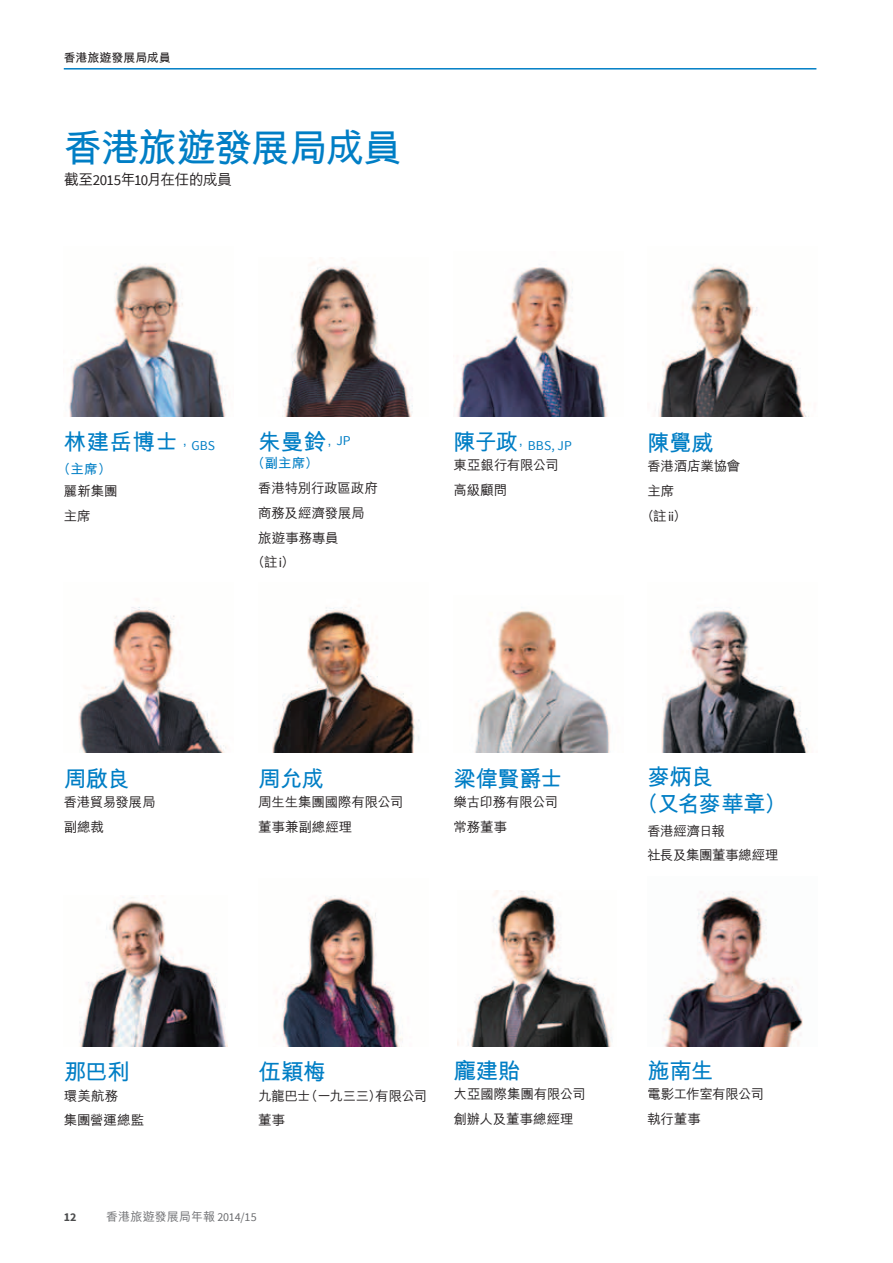
<style>
.page{position:relative;width:893px;height:1263px;background:#fff}
.page>*{position:absolute;margin:0;border:0;box-sizing:border-box;transform-origin:0 0}
.t1{font:700 39px "M Hei HK";letter-spacing:-.04em;color:#007ec5}
._00_txt{font:700 22.5px/27px "M Hei HK";letter-spacing:-.03em;color:#007ec5}
.t2{font:500 15px "M Hei HK";letter-spacing:-.055em;color:#231f20}
.t3{font:500 13.5px "M Hei HK";letter-spacing:-.015em;color:#231f20}
.t4{font:500 13.5px "M Hei HK";letter-spacing:-.035em;color:#231f20}
.t5{font:13.5px "Source Sans Pro";color:#007ec5}
._00_txt-2{font:700 13.5px "M Hei HK";color:#007ec5}
.t6{font:500 13.5px "M Hei HK";letter-spacing:-.045em;color:#231f20}
.t7{font:500 12px "M Hei HK";letter-spacing:.01em;color:#6c6d70}
.t8{font:700 12px "M Hei HK";letter-spacing:-.01em;color:#231f20}
.t9{font:700 12px "Source Sans Pro";color:#4b4c4d}
.s1{font-family:"Source Sans Pro";font-weight:400}
.s2{font-weight:500;font-size:13.5px}
.s3{font-family:"Source Sans Pro";font-weight:400;font-size:13.5px}
.s4{font-family:"M Hei HK";font-weight:700;font-size:22.5px}
.s5{font-family:"M Hei HK";font-weight:500}
</style>
<div class="page">
<hr style="left:64px;top:68px;width:752px;height:2px;background:#007ec5">
<img style="left:658px;top:266px;width:151px;height:151px">
<img style="left:69px;top:264px;width:157px;height:153px">
<img style="left:454px;top:264px;width:153px;height:153px">
<img style="left:78px;top:607px;width:148px;height:146px">
<img style="left:272px;top:605px;width:147px;height:148px">
<img style="left:474px;top:607px;width:137px;height:146px">
<img style="left:661px;top:607px;width:147px;height:146px">
<img style="left:79px;top:896px;width:149px;height:150px">
<img style="left:276px;top:895px;width:127px;height:151px">
<img style="left:458px;top:890px;width:154px;height:156px">
<img style="left:662px;top:891px;width:141px;height:155px">
<img style="left:283px;top:262px;width:130px;height:155px">
<p class="t8" style="left:64px;top:49px;width:109px">香港旅遊發展局成員</p>
<p class="t1" style="left:64px;top:120px;width:340px">香港旅遊發展局成員</p>
<p class="t2" style="left:64px;top:168px;width:170px">截至<span class="s1">2015</span>年<span class="s1">10</span>月在任的成員</p>
<p class="_00_txt" style="left:64px;top:426px;width:153px">林建岳博士<span class="s2">，</span><span class="s3">GBS</span></p>
<p class="_00_txt-2" style="left:57px;top:459px;width:56px">（主席）</p>
<p class="t3" style="left:64px;top:481px;width:55px">麗新集團</p>
<p class="t3" style="left:64px;top:506px;width:28px">主席</p>
<p class="_00_txt" style="left:258px;top:426px;width:94px">朱曼鈴<span class="s2">，</span><sup>JP</sup></p>
<p class="_00_txt-2" style="left:252px;top:454px;width:68px">（副主席）</p>
<p class="t3" style="left:258px;top:478px;width:121px">香港特別行政區政府</p>
<p class="t3" style="left:258px;top:503px;width:108px">商務及經濟發展局</p>
<p class="t3" style="left:258px;top:528px;width:82px">旅遊事務專員</p>
<p class="t3" style="left:252px;top:552px;width:45px">（註 <span class="s1">i</span>）</p>
<p class="t5" style="left:454px;top:437px;width:120px"><span class="s4">陳子政</span><span class="s5">，</span>BBS, JP</p>
<p class="t3" style="left:454px;top:455px;width:107px">東亞銀行有限公司</p>
<p class="t3" style="left:454px;top:480px;width:55px">高級顧問</p>
<p class="_00_txt" style="left:647px;top:427px;width:68px">陳覺威</p>
<p class="t3" style="left:647px;top:456px;width:95px">香港酒店業協會</p>
<p class="t3" style="left:647px;top:481px;width:28px">主席</p>
<p class="t3" style="left:641px;top:506px;width:48px">（註<span class="s1">ii</span>）</p>
<p class="_00_txt" style="left:64px;top:763px;width:68px">周啟良</p>
<p class="t3" style="left:64px;top:792px;width:94px">香港貿易發展局</p>
<p class="t3" style="left:64px;top:817px;width:42px">副總裁</p>
<p class="_00_txt" style="left:258px;top:763px;width:67px">周允成</p>
<p class="t3" style="left:258px;top:792px;width:146px">周生生集團國際有限公司</p>
<p class="t3" style="left:258px;top:817px;width:96px">董事兼副總經理</p>
<p class="_00_txt" style="left:454px;top:763px;width:111px">梁偉賢爵士</p>
<p class="t3" style="left:454px;top:792px;width:106px">樂古印務有限公司</p>
<p class="t3" style="left:454px;top:817px;width:55px">常務董事</p>
<p class="_00_txt" style="left:636px;top:762px;width:152px;text-indent:11px">麥炳良<br>（又名麥華章）</p>
<p class="t3" style="left:647px;top:821px;width:79px">香港經濟日報</p>
<p class="t3" style="left:647px;top:845px;width:133px">社長及集團董事總經理</p>
<p class="_00_txt" style="left:64px;top:1056px;width:68px">那巴利</p>
<p class="t3" style="left:64px;top:1086px;width:56px">環美航務</p>
<p class="t3" style="left:64px;top:1110px;width:82px">集團營運總監</p>
<p class="_00_txt" style="left:258px;top:1056px;width:68px">伍穎梅</p>
<p class="t4" style="left:258px;top:1086px;width:170px">九龍巴士（一九三三）有限公司</p>
<p class="t3" style="left:258px;top:1110px;width:28px">董事</p>
<p class="_00_txt" style="left:454px;top:1055px;width:68px">龐建貽</p>
<p class="t3" style="left:454px;top:1085px;width:134px">大亞國際集團有限公司</p>
<p class="t3" style="left:454px;top:1109px;width:122px">創辦人及董事總經理</p>
<p class="t9" style="left:64px;top:1209px;width:14px">12</p>
<p class="t7" style="left:106px;top:1207px;width:152px">香港旅遊發展局年報 <span class="s1">2014/15</span></p>
<p class="_00_txt" style="left:647px;top:1055px;width:67px">施南生</p>
<p class="t6" style="left:647px;top:1085px;width:118px">電影工作室有限公司</p>
<p class="t3" style="left:647px;top:1109px;width:55px">執行董事</p>
</div>
